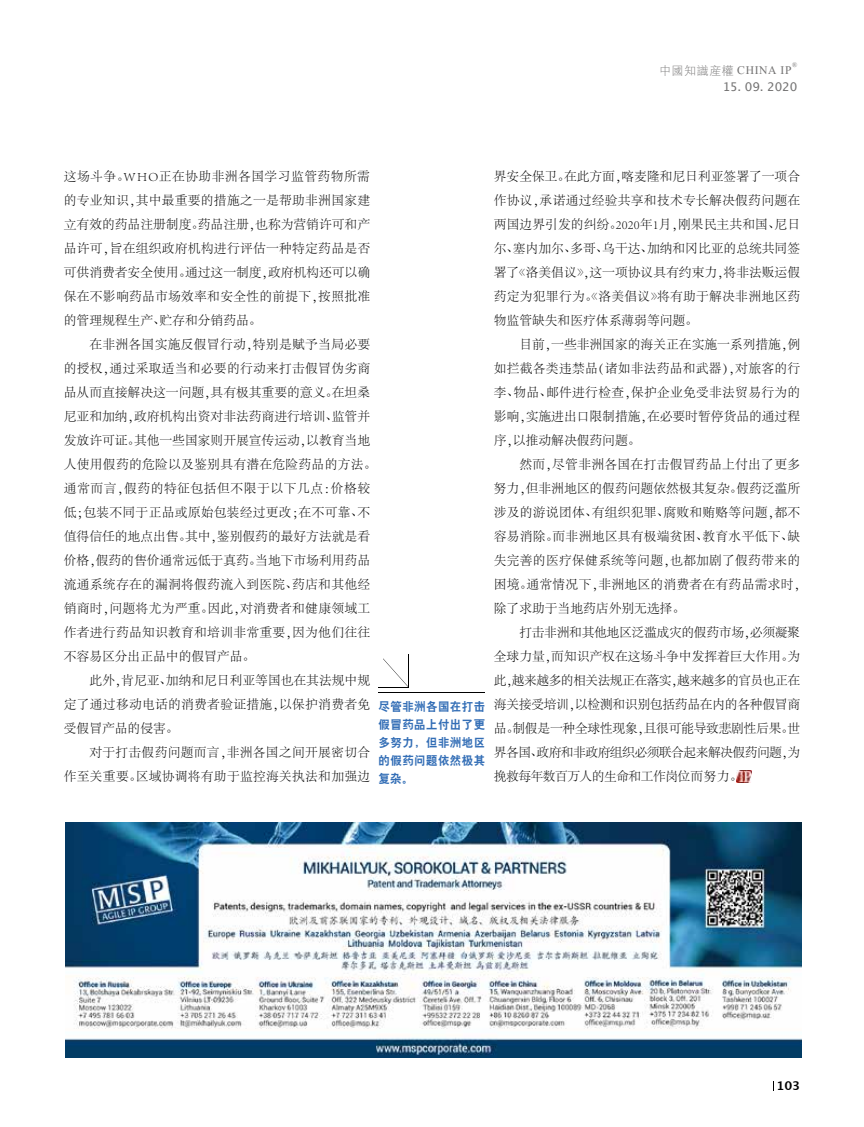
<style>
.page{position:relative;width:864px;height:1127px;background:#fff}
.page>*{position:absolute;margin:0;border:0;box-sizing:border-box;transform-origin:0 0}
.t1{font:15px "Kokila";letter-spacing:.04em;color:#727171}
.t2{font:300 12.75px/24px "Adobe Song Std";letter-spacing:.02em;color:#000;text-align:justify}
.t3{font:12px/18px "H Yb 2 gj";letter-spacing:.04em;color:#336eb6;text-align:justify;scale:.95 1}
.t4{font:12px "Lucida Grande";letter-spacing:-.01em;color:#727171}
.t5{font:700 12px "Lucida Grande";color:#000}
.s1{font-family:"H Yg 1 gf";font-size:12px}
</style>
<div class="page">
<hr style="left:378px;top:692px;width:107px;height:1px;background:#000">
<svg style="left:383px;top:658px;width:25px;height:29px"></svg>
<hr style="left:378px;top:687px;width:31px;height:1px;background:#000">
<hr style="left:408px;top:654px;width:1px;height:34px;background:#000">
<img style="left:736px;top:771px;width:14px;height:12px">
<img style="left:65px;top:822px;width:736px;height:236px">
<p class="t1" style="left:658px;top:61px;width:140px"><span class="s1">中国知识产权</span> CHINA IP<sup>®</sup></p>
<p class="t4" style="left:722px;top:80px;width:76px">15. 09. 2020</p>
<p class="t2" style="left:64px;top:165px;width:308px">这场斗争。WHO正在协助非洲各国学习监管药物所需的专业知识，其中最重要的措施之一是帮助非洲国家建立有效的药品注册制度。药品注册，也称为营销许可和产品许可，旨在组织政府机构进行评估一种特定药品是否可供消费者安全使用。通过这一制度，政府机构还可以确保在不影响药品市场效率和安全性的前提下，按照批准的管理规程生产、贮存和分销药品。</p>
<p class="t2" style="left:64px;top:333px;width:314px;text-align:left;text-indent:26px">在非洲各国实施反假冒行动，特别是赋予当局必要的授权，通过采取适当和必要的行动来打击假冒伪劣商品从而直接解决这一问题，具有极其重要的意义。在坦桑尼亚和加纳，政府机构出资对非法药商进行培训、监管并发放许可证。其他一些国家则开展宣传运动，以教育当地人使用假药的危险以及鉴别具有潜在危险药品的方法。通常而言，假药的特征包括但不限于以下几点：价格较低；包装不同于正品或原始包装经过更改；在不可靠、不值得信任的地点出售。其中，鉴别假药的最好方法就是看价格，假药的售价通常远低于真药。当地下市场利用药品流通系统存在的漏洞将假药流入到医院、药店和其他经销商时，问题将尤为严重。因此，对消费者和健康领域工作者进行药品知识教育和培训非常重要，因为他们往往不容易区分出正品中的假冒产品。</p>
<p class="t2" style="left:64px;top:669px;width:308px;text-indent:26px">此外，肯尼亚、加纳和尼日利亚等国也在其法规中规定了通过移动电话的消费者验证措施，以保护消费者免受假冒产品的侵害。</p>
<p class="t2" style="left:64px;top:741px;width:308px;text-align:right">对于打击假药问题而言，非洲各国之间开展密切合<br>作至关重要。区域协调将有助于监控海关执法和加强边</p>
<p class="t3" style="left:378px;top:697px;width:114px">尽管非洲各国在打击假冒药品上付出了更多努力，但非洲地区的假药问题依然极其复杂。</p>
<p class="t2" style="left:493px;top:165px;width:308px">界安全保卫。在此方面，喀麦隆和尼日利亚签署了一项合作协议，承诺通过经验共享和技术专长解决假药问题在两国边界引发的纠纷。2020年1月，刚果民主共和国、尼日尔、塞内加尔、多哥、乌干达、加纳和冈比亚的总统共同签署了《洛美倡议》，这一项协议具有约束力，将非法贩运假药定为犯罪行为。《洛美倡议》将有助于解决非洲地区药物监管缺失和医疗体系薄弱等问题。</p>
<p class="t2" style="left:493px;top:333px;width:308px;text-indent:26px">目前，一些非洲国家的海关正在实施一系列措施，例如拦截各类违禁品（诸如非法药品和武器），对旅客的行李、物品、邮件进行检查，保护企业免受非法贸易行为的影响，实施进出口限制措施，在必要时暂停货品的通过程序，以推动解决假药问题。</p>
<p class="t2" style="left:493px;top:453px;width:314px;text-align:left;text-indent:26px">然而，尽管非洲各国在打击假冒药品上付出了更多努力，但非洲地区的假药问题依然极其复杂。假药泛滥所涉及的游说团体、有组织犯罪、腐败和贿赂等问题，都不容易消除。而非洲地区具有极端贫困、教育水平低下、缺失完善的医疗保健系统等问题，也都加剧了假药带来的困境。通常情况下，非洲地区的消费者在有药品需求时，除了求助于当地药店外别无选择。</p>
<p class="t2" style="left:493px;top:621px;width:308px;text-indent:26px">打击非洲和其他地区泛滥成灾的假药市场，必须凝聚全球力量，而知识产权在这场斗争中发挥着巨大作用。为此，越来越多的相关法规正在落实，越来越多的官员也正在海关接受培训，以检测和识别包括药品在内的各种假冒商品。制假是一种全球性现象，且很可能导致悲剧性后果。世界各国、政府和非政府组织必须联合起来解决假药问题，为挽救每年数百万人的生命和工作岗位而努力。</p>
<p class="t5" style="left:776px;top:1079px;width:25px">103</p>
</div>
